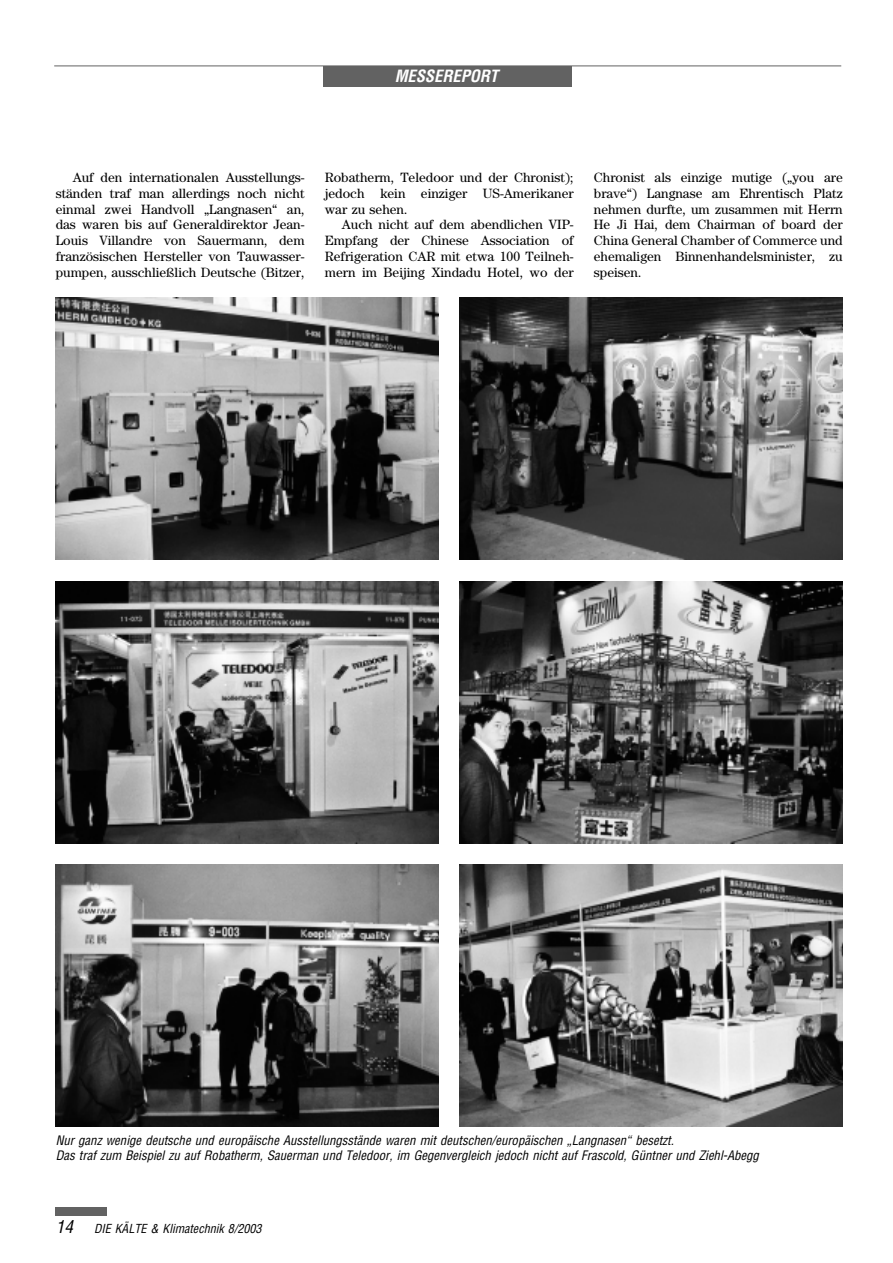
<style>
.page{position:relative;width:893px;height:1263px;background:#fff}
.page>*{position:absolute;margin:0;border:0;box-sizing:border-box;transform-origin:0 0}
.t1{font:italic 700 condensed 16.5px "Helvetica";color:#fff}
.t2{font:13.5px/15.8px "Century";color:#000;text-align:justify}
.t3{font:italic condensed 12.75px/15px "Helvetica";color:#000}
.t4{font:italic condensed 12.15px "Helvetica";color:#000}
.s1{font-size:17.25px}
</style>
<div class="page">
<div style="left:56px;top:1208px;width:51px;height:8px;background:#626262"></div>
<div style="left:323px;top:66px;width:249px;height:20px;background:#626262"></div>
<hr style="left:54px;top:66px;width:787px;height:1px;background:#626262">
<img style="left:56px;top:298px;width:382px;height:262px">
<img style="left:460px;top:298px;width:382px;height:262px">
<img style="left:56px;top:581px;width:382px;height:262px">
<img style="left:56px;top:865px;width:382px;height:262px">
<img style="left:460px;top:865px;width:382px;height:262px">
<img style="left:460px;top:581px;width:382px;height:262px">
<p class="t1" style="left:394px;top:70px;width:105px">MESSEREPORT</p>
<p class="t2" style="left:56px;top:171px;width:250px;text-indent:17px">Auf den internationalen Ausstellungs&shy;ständen traf man allerdings noch nicht einmal zwei Handvoll „Langnasen“ an, das waren bis auf Generaldirektor Jean-Louis Villandre von Sauermann, dem französischen Hersteller von Tauwasser&shy;pumpen, ausschließlich Deutsche (Bitzer,</p>
<p class="t2" style="left:325px;top:171px;width:250px">Robatherm, Teledoor und der Chronist); jedoch kein einziger US-Amerikaner war zu sehen.</p>
<p class="t2" style="left:325px;top:218px;width:250px;text-indent:17px">Auch nicht auf dem abendlichen VIP-Empfang der Chinese Association of Refrigeration CAR mit etwa 100 Teilneh&shy;mern im Beijing Xindadu Hotel, wo der</p>
<p class="t2" style="left:594px;top:171px;width:250px">Chronist als einzige mutige („you are brave“) Langnase am Ehrentisch Platz nehmen durfte, um zusammen mit Herrn He Ji Hai, dem Chairman of board der China General Chamber of Commerce und ehemaligen Binnenhandelsminister, zu speisen.</p>
<p class="t3" style="left:56px;top:1134px;width:704px">Nur ganz wenige deutsche und europäische Ausstellungsstände waren mit deutschen/europäischen „Langnasen“ besetzt.<br>Das traf zum Beispiel zu auf Robatherm, Sauerman und Teledoor, im Gegenvergleich jedoch nicht auf Frascold, Güntner und Ziehl-Abegg</p>
<p class="t4" style="left:56px;top:1224px;width:207px"><span class="s1">14</span> DIE KÄLTE &amp; Klimatechnik 8/2003</p>
</div>
